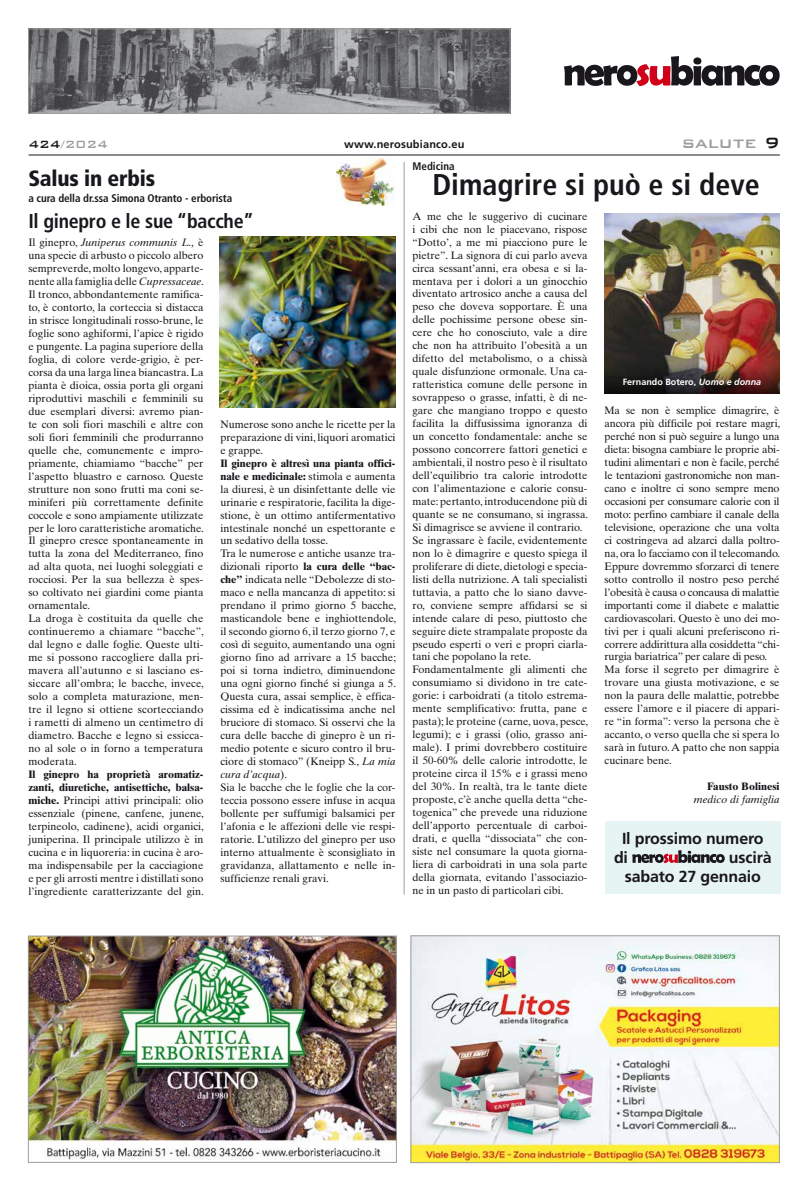
<style>
.page{position:relative;width:808px;height:1191px;background:#fff}
.page>*{position:absolute;margin:0;border:0;box-sizing:border-box;transform-origin:0 0}
.t1{font:700 condensed 30px "Frutiger";color:#1a171c}
.t2{font:900 condensed 22px "Frutiger";letter-spacing:-.01em;color:#1a171c}
.t3{font:700 condensed 20px "Frutiger";letter-spacing:-.015em;color:#1a171c}
.t4{font:500 20px "Bank Gothic";color:#9c9e9f}
.t5{font:700 16px/19px "Frutiger";letter-spacing:-.01em;color:#1a171c}
.t6{font:500 14px "Bank Gothic";color:#9c9e9f}
.t7{font:700 condensed 11px "Frutiger";letter-spacing:-.01em;color:#1a171c}
.t8{font:700 11px "Frutiger";letter-spacing:.015em;color:#1a171c}
.t9{font:10.8px/13px "Times Ten";color:#1a171c}
.t10{font:italic 10.8px "Times Ten";color:#1a171c}
.t11{font:700 10.8px "Times Ten";color:#1a171c}
.t12{font:700 9px "Frutiger";color:#fff}
.s1{color:#1a171c}
.s2{font-style:italic}
.s3{font-weight:700}
</style>
<div class="page">
<hr style="left:29px;top:155px;width:751px;height:1px;background:#1a171c">
<svg style="left:564px;top:56px;width:216px;height:30px"></svg>
<img style="left:30px;top:937px;width:365px;height:223px">
<div style="left:28px;top:935px;width:369px;height:227px;border:1px solid #9c9e9f"></div>
<hr style="left:404px;top:162px;width:1px;height:732px;background:#9c9e9f">
<img style="left:337px;top:157px;width:58px;height:49px">
<img style="left:605px;top:213px;width:175px;height:150px">
<img style="left:605px;top:363px;width:175px;height:30px">
<img style="left:220px;top:237px;width:175px;height:170px">
<div style="left:605px;top:821px;width:175px;height:73px;background:#e7f4f4"></div>
<svg style="left:632px;top:850px;width:93px;height:13px"></svg>
<img style="left:413px;top:937px;width:365px;height:223px">
<div style="left:411px;top:935px;width:369px;height:227px;border:1px solid #9c9e9f"></div>
<img style="left:30px;top:31px;width:478px;height:81px">
<div style="left:28px;top:29px;width:482px;height:85px;border:1px solid #9c9e9f"></div>
<p class="t6" style="left:28px;top:133px;width:81px"><span class="s1">424</span>/2024</p>
<p class="t8" style="left:344px;top:138px;width:122px">www.nerosubianco.eu</p>
<h3 class="t4" style="left:682px;top:127px;width:100px">salute <span class="s1">9</span></h3>
<h1 class="t1" style="left:432px;top:167px;width:329px">Dimagrire si può e si deve</h1>
<p class="t9" style="left:412px;top:209px;width:177px">A me che le suggerivo di cucinare i cibi che non le piacevano, rispose “Dotto’, a me mi piacciono pure le pietre”. La signora di cui parlo aveva circa sessant’anni, era obesa e si la&shy;mentava per i dolori a un ginocchio diventato artrosico anche a causa del peso che doveva sopportare. È una delle pochissime persone obese sin&shy;cere che ho conosciuto, vale a dire che non ha attribuito l’obesità a un difetto del metabolismo, o a chissà quale disfunzione ormonale. Una ca&shy;ratteristica comune delle persone in sovrappeso o grasse, infatti, è di ne&shy;gare che mangiano troppo e questo facilita la diffusissima ignoranza di un concetto fondamentale: anche se possono concorrere fattori genetici e ambientali, il nostro peso è il risultato dell’equilibrio tra calorie introdotte con l’alimentazione e calorie consu&shy;mate: pertanto, introducendone più di quante se ne consumano, si ingrassa.<br>Si dimagrisce se avviene il contrario.<br>Se ingrassare è facile, evidentemente non lo è dimagrire e questo spiega il proliferare di diete, dietologi e specia&shy;listi della nutrizione. A tali specialisti tuttavia, a patto che lo siano davve&shy;ro, conviene sempre affidarsi se si intende calare di peso, piuttosto che seguire diete strampalate proposte da pseudo esperti o veri e propri ciarla&shy;tani che popolano la rete.<br>Fondamentalmente gli alimenti che consumiamo si dividono in tre cate&shy;gorie: i carboidrati (a titolo estrema&shy;mente semplificativo: frutta, pane e pasta); le proteine (carne, uova, pesce, legumi); e i grassi (olio, grasso ani&shy;male). I primi dovrebbero costituire il 50-60% delle calorie introdotte, le proteine circa il 15% e i grassi meno del 30%. In realtà, tra le tante diete proposte, c’è anche quella detta “che&shy;togenica” che prevede una riduzione dell’apporto percentuale di carboi&shy;drati, e quella “dissociata” che con&shy;siste nel consumare la quota giorna&shy;liera di carboidrati in una sola parte della giornata, evitando l’associazio&shy;ne in un pasto di particolari cibi.</p>
<p class="t7" style="left:413px;top:160px;width:43px">Medicina</p>
<h2 class="t2" style="left:28px;top:165px;width:128px">Salus in erbis</h2>
<p class="t7" style="left:28px;top:191px;width:205px">a cura della dr.ssa Simona Otranto - erborista</p>
<h3 class="t3" style="left:28px;top:209px;width:227px">Il ginepro e le sue “bacche”</h3>
<p class="t9" style="left:28px;top:236px;width:177px">Il ginepro, <span class="s2">Juniperus communis L.,</span> è una specie di arbusto o piccolo albero sempreverde, molto longevo, apparte&shy;nente alla famiglia delle <span class="s2">Cupressaceae</span>.<br>Il tronco, abbondantemente ramifica&shy;to, è contorto, la corteccia si distacca in strisce longitudinali rosso-brune, le foglie sono aghiformi, l’apice è rigido e pungente. La pagina superiore della foglia, di colore verde-grigio, è per&shy;corsa da una larga linea biancastra. La pianta è dioica, ossia porta gli organi riproduttivi maschili e femminili su due esemplari diversi: avremo pian&shy;te con soli fiori maschili e altre con soli fiori femminili che produrranno quelle che, comunemente e impro&shy;priamente, chiamiamo “bacche” per l’aspetto bluastro e carnoso. Queste strutture non sono frutti ma coni se&shy;miniferi più correttamente definite coccole e sono ampiamente utilizzate per le loro caratteristiche aromatiche.<br>Il ginepro cresce spontaneamente in tutta la zona del Mediterraneo, fino ad alta quota, nei luoghi soleggiati e rocciosi. Per la sua bellezza è spes&shy;so coltivato nei giardini come pianta ornamentale.<br>La droga è costituita da quelle che continueremo a chiamare “bacche”, dal legno e dalle foglie. Queste ulti&shy;me si possono raccogliere dalla pri&shy;mavera all’autunno e si lasciano es&shy;siccare all’ombra; le bacche, invece, solo a completa maturazione, men&shy;tre il legno si ottiene scortecciando i rametti di almeno un centimetro di diametro. Bacche e legno si essicca&shy;no al sole o in forno a temperatura moderata.</p>
<p class="t9" style="left:28px;top:767px;width:177px;text-align:justify"><span class="s3">Il ginepro ha proprietà aromatiz&shy;zanti, diuretiche, antisettiche, balsa&shy;miche.</span> Principi attivi principali: olio essenziale (pinene, canfene, junene, terpineolo, cadinene), acidi organici, juniperina. Il principale utilizzo è in cucina e in liquoreria: in cucina è aro&shy;ma indispensabile per la cacciagione e per gli arrosti mentre i distillati sono l’ingrediente caratterizzante del gin.</p>
<p class="t12" style="left:623px;top:376px;width:140px">Fernando Botero, <span class="s2">Uomo e donna</span></p>
<p class="t9" style="left:604px;top:404px;width:177px">Ma se non è semplice dimagrire, è ancora più difficile poi restare magri, perché non si può seguire a lungo una dieta: bisogna cambiare le proprie abi&shy;tudini alimentari e non è facile, perché le tentazioni gastronomiche non man&shy;cano e inoltre ci sono sempre meno occasioni per consumare calorie con il moto: perfino cambiare il canale della televisione, operazione che una volta ci costringeva ad alzarci dalla poltro&shy;na, ora lo facciamo con il telecomando.<br>Eppure dovremmo sforzarci di tenere sotto controllo il nostro peso perché l’obesità è causa o concausa di malattie importanti come il diabete e malattie cardiovascolari. Questo è uno dei mo&shy;tivi per i quali alcuni preferiscono ri&shy;correre addirittura alla cosiddetta “chi&shy;rurgia bariatrica” per calare di peso.<br>Ma forse il segreto per dimagrire è trovare una giusta motivazione, e se non la paura delle malattie, potrebbe essere l’amore e il piacere di appari&shy;re “in forma”: verso la persona che è accanto, o verso quella che si spera lo sarà in futuro. A patto che non sappia cucinare bene.</p>
<p class="t11" style="left:707px;top:780px;width:74px">Fausto Bolinesi</p>
<p class="t10" style="left:694px;top:793px;width:87px">medico di famiglia</p>
<p class="t9" style="left:220px;top:417px;width:177px;text-align:justify">Numerose sono anche le ricette per la preparazione di vini, liquori aromatici e grappe.</p>
<p class="t9" style="left:220px;top:456px;width:177px"><span class="s3">Il ginepro è altresì una pianta offici&shy;nale e medicinale:</span> stimola e aumenta la diuresi, è un disinfettante delle vie urinarie e respiratorie, facilita la dige&shy;stione, è un ottimo antifermentativo intestinale nonché un espettorante e un sedativo della tosse.<br>Tra le numerose e antiche usanze tra&shy;dizionali riporto <span class="s3">la cura delle “bac&shy;che”</span> indicata nelle “Debolezze di sto&shy;maco e nella mancanza di appetito: si prendano il primo giorno 5 bacche, masticandole bene e inghiottendole, il secondo giorno 6, il terzo giorno 7, e così di seguito, aumentando una ogni giorno fino ad arrivare a 15 bacche; poi si torna indietro, diminuendone una ogni giorno finché si giunga a 5.<br>Questa cura, assai semplice, è effica&shy;cissima ed è indicatissima anche nel bruciore di stomaco. Si osservi che la cura delle bacche di ginepro è un ri&shy;medio potente e sicuro contro il bru&shy;ciore di stomaco” (Kneipp S., <span class="s2">La mia cura d’acqua</span>).<br>Sia le bacche che le foglie che la cor&shy;teccia possono essere infuse in acqua bollente per suffumigi balsamici per l’afonia e le affezioni delle vie respi&shy;ratorie. L’utilizzo del ginepro per uso interno attualmente è sconsigliato in gravidanza, allattamento e nelle in&shy;sufficienze renali gravi.</p>
<h3 class="t5" style="left:614px;top:829px;width:151px;text-indent:8px">Il prossimo numero di</h3>
<h3 class="t5" style="left:625px;top:848px;width:148px;text-indent:104px">uscirà sabato 27 gennaio</h3>
</div>
